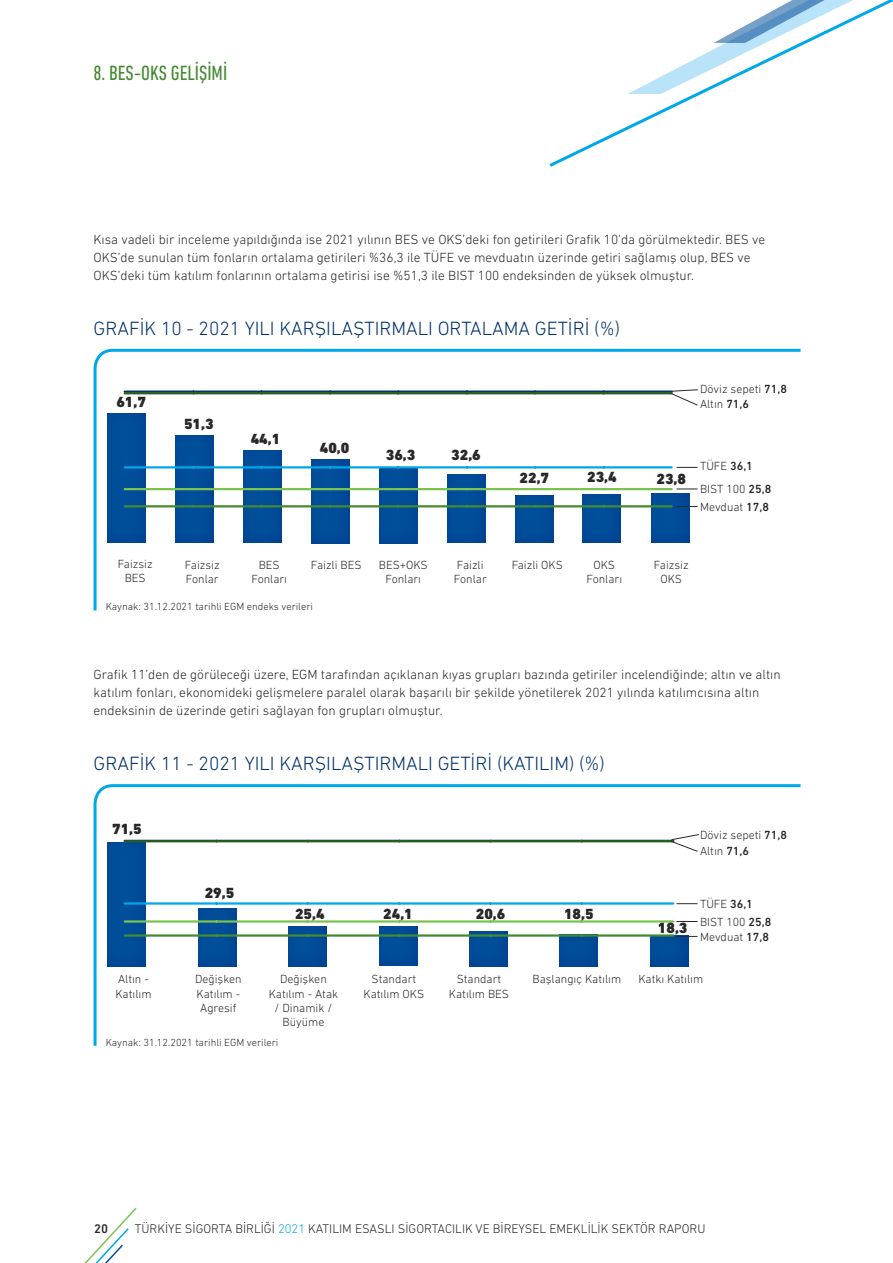
<style>
.page{position:relative;width:893px;height:1263px;background:#fff}
.page>*{position:absolute;margin:0;border:0;box-sizing:border-box;transform-origin:0 0}
.t1{font:condensed 21px "DIN Next LT Pro";color:#448a32}
.t2{font:300 19.5px "DIN Next LT Pro";color:#003269}
.t3{font:900 15px "DIN Next LT Pro";color:#292829}
.t4{font:300 13.5px/18px "DIN Next LT Pro";color:#292829}
.t5{font:300 12.75px "DIN Next LT Pro";color:#292829}
.t6{font:500 12.75px "DIN Next LT Pro";color:#292829}
.t7{font:300 12px/14.4px "DIN Next LT Pro";color:#292829;text-align:center}
.t8{font:300 10.5px "DIN Next LT Pro";color:#292829}
.s1{font-weight:500}
.s2{color:#00a8e9}
</style>
<div class="page">
<svg style="left:84px;top:1207px;width:53px;height:56px"></svg>
<svg style="left:549px;top:0;width:344px;height:167px"></svg>
<svg style="left:627px;top:0;width:237px;height:94px"></svg>
<svg style="left:93px;top:348px;width:708px;height:263px"></svg>
<svg style="left:93px;top:784px;width:708px;height:262px"></svg>
<svg style="left:671px;top:389px;width:27px;height:17px"></svg>
<svg style="left:676px;top:467px;width:21px;height:1px"></svg>
<svg style="left:676px;top:489px;width:21px;height:1px"></svg>
<svg style="left:676px;top:506px;width:21px;height:1px"></svg>
<svg style="left:676px;top:903px;width:21px;height:1px"></svg>
<svg style="left:676px;top:921px;width:21px;height:1px"></svg>
<svg style="left:676px;top:936px;width:21px;height:1px"></svg>
<svg style="left:670px;top:834px;width:29px;height:18px"></svg>
<h1 class="t1" style="left:94px;top:61px;width:135px">8. BES-OKS GELİŞİMİ</h1>
<p class="t4" style="left:94px;top:230px;width:673px">Kısa vadeli bir inceleme yapıldığında ise 2021 yılının BES ve OKS’deki fon getirileri Grafik 10’da görülmektedir. BES ve<br>OKS’de sunulan tüm fonların ortalama getirileri %36,3 ile TÜFE ve mevduatın üzerinde getiri sağlamış olup, BES ve<br>OKS’deki tüm katılım fonlarının ortalama getirisi ise %51,3 ile BIST 100 endeksinden de yüksek olmuştur.</p>
<h2 class="t2" style="left:94px;top:317px;width:528px">GRAFİK 10 - 2021 YILI KARŞILAŞTIRMALI ORTALAMA GETİRİ (%)</h2>
<p class="t3" style="left:116px;top:393px;width:31px">61,7</p>
<p class="t3" style="left:184px;top:415px;width:31px">51,3</p>
<p class="t3" style="left:251px;top:430px;width:31px">44,1</p>
<p class="t3" style="left:320px;top:439px;width:31px">40,0</p>
<p class="t3" style="left:386px;top:445px;width:31px">36,3</p>
<p class="t3" style="left:451px;top:446px;width:31px">32,6</p>
<p class="t3" style="left:520px;top:469px;width:31px">22,7</p>
<p class="t7" style="left:700px;top:381px;width:88px">Döviz sepeti <span class="s1">71,8</span></p>
<p class="t7" style="left:700px;top:397px;width:51px">Altın <span class="s1">71,6</span></p>
<p class="t3" style="left:587px;top:468px;width:31px">23,4</p>
<p class="t3" style="left:656px;top:470px;width:31px">23,8</p>
<p class="t7" style="left:700px;top:459px;width:54px">TÜFE <span class="s1">36,1</span></p>
<p class="t7" style="left:700px;top:482px;width:73px">BIST 100 <span class="s1">25,8</span></p>
<p class="t7" style="left:700px;top:500px;width:70px">Mevduat <span class="s1">17,8</span></p>
<p class="t7" style="left:118px;top:557px;width:36px">Faizsiz<br>BES</p>
<p class="t7" style="left:185px;top:557px;width:36px;text-align:left">Faizsiz<br>Fonlar</p>
<p class="t7" style="left:251px;top:557px;width:37px">BES<br>Fonları</p>
<p class="t7" style="left:311px;top:557px;width:52px">Faizli BES</p>
<p class="t7" style="left:379px;top:557px;width:51px">BES+OKS<br>Fonları</p>
<p class="t7" style="left:454px;top:557px;width:34px;text-align:left">Faizli<br>Fonlar</p>
<p class="t7" style="left:512px;top:557px;width:53px">Faizli OKS</p>
<p class="t7" style="left:586px;top:557px;width:37px">OKS<br>Fonları</p>
<p class="t7" style="left:654px;top:557px;width:36px">Faizsiz<br>OKS</p>
<p class="t8" style="left:106px;top:601px;width:209px">Kaynak: 31.12.2021 tarihli EGM endeks verileri</p>
<p class="t4" style="left:94px;top:666px;width:689px">Grafik 11’den de görüleceği üzere, EGM tarafından açıklanan kıyas grupları bazında getiriler incelendiğinde; altın ve altın katılım fonları, ekonomideki gelişmelere paralel olarak başarılı bir şekilde yönetilerek 2021 yılında katılımcısına altın endeksinin de üzerinde getiri sağlayan fon grupları olmuştur.</p>
<h2 class="t2" style="left:94px;top:752px;width:513px">GRAFİK 11 - 2021 YILI KARŞILAŞTIRMALI GETİRİ (KATILIM) (%)</h2>
<p class="t3" style="left:112px;top:820px;width:31px">71,5</p>
<p class="t3" style="left:205px;top:884px;width:31px">29,5</p>
<p class="t3" style="left:295px;top:905px;width:31px">25,4</p>
<p class="t3" style="left:383px;top:905px;width:31px">24,1</p>
<p class="t3" style="left:476px;top:905px;width:31px">20,6</p>
<p class="t3" style="left:564px;top:905px;width:31px">18,5</p>
<p class="t7" style="left:700px;top:828px;width:88px">Döviz sepeti <span class="s1">71,8</span></p>
<p class="t7" style="left:700px;top:843px;width:51px">Altın <span class="s1">71,6</span></p>
<p class="t3" style="left:658px;top:919px;width:31px">18,3</p>
<p class="t7" style="left:700px;top:896px;width:54px">TÜFE <span class="s1">36,1</span></p>
<p class="t7" style="left:700px;top:915px;width:73px">BIST 100 <span class="s1">25,8</span></p>
<p class="t7" style="left:700px;top:930px;width:70px">Mevduat <span class="s1">17,8</span></p>
<p class="t7" style="left:115px;top:972px;width:38px;text-align:left">Altın -<br>Katılım</p>
<p class="t7" style="left:195px;top:972px;width:48px">Değişken<br>Katılım -<br>Agresif</p>
<p class="t7" style="left:269px;top:972px;width:71px">Değişken<br>Katılım - Atak / Dinamik /<br>Büyüme</p>
<p class="t7" style="left:364px;top:972px;width:62px">Standart<br>Katılım OKS</p>
<p class="t7" style="left:449px;top:972px;width:62px">Standart<br>Katılım BES</p>
<p class="t7" style="left:532px;top:972px;width:90px">Başlangıç Katılım</p>
<p class="t7" style="left:638px;top:972px;width:66px">Katkı Katılım</p>
<p class="t8" style="left:106px;top:1036px;width:174px">Kaynak: 31.12.2021 tarihli EGM verileri</p>
<p class="t6" style="left:94px;top:1221px;width:15px">20</p>
<p class="t5" style="left:135px;top:1221px;width:572px">TÜRKİYE SİGORTA BİRLİĞİ <span class="s2">2021</span> KATILIM ESASLI SİGORTACILIK VE BİREYSEL EMEKLİLİK SEKTÖR RAPORU</p>
</div>
